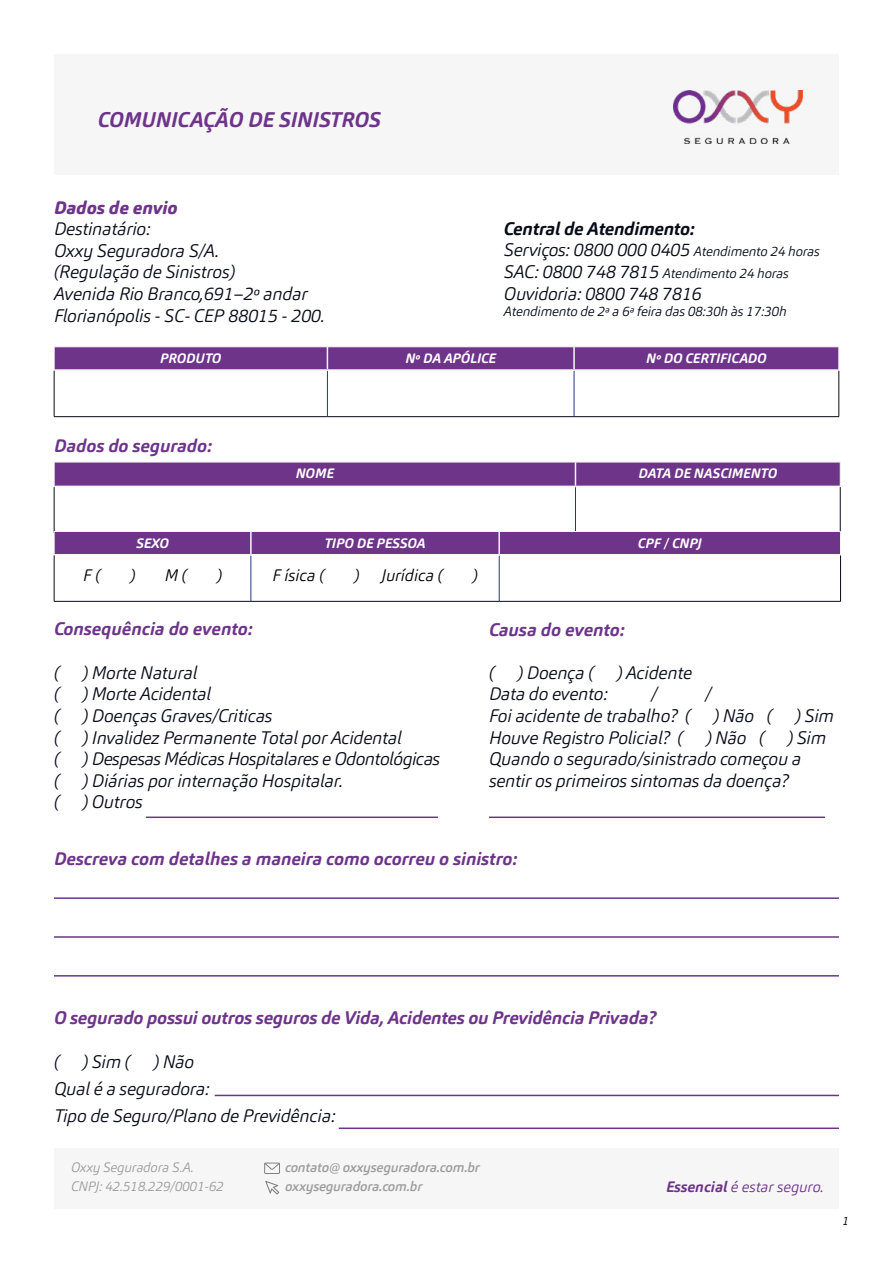
<style>
.page{position:relative;width:893px;height:1263px;background:#fff}
.page>*{position:absolute;margin:0;border:0;box-sizing:border-box;transform-origin:0 0}
.t1{font:italic 700 21px "Carnas";color:#6d348a}
.t2{font:italic 300 18px/21.6px "Carnas";letter-spacing:-.01em;color:#080b18}
.t3{font:italic 700 18px "Carnas";letter-spacing:-.005em;color:#6d348a}
.t4{font:italic 700 18px/21.6px "Carnas";letter-spacing:-.01em;color:#080b18}
.t5{font:italic 800 18px "Carnas";color:#6d348a}
.t6{font:italic 300 16.5px "Carnas";color:#000}
.t7{font:italic 300 15px "Carnas";color:#6d348a}
.t8{font:italic 700 13.5px "Carnas";color:#fff}
.t9{font:italic 300 13.5px "Carnas";letter-spacing:-.01em;color:#080b18}
.t10{font:italic 500 13.5px/19.2px "Carnas";letter-spacing:-.01em;color:#9d9d9c}
.t11{font:italic 300 13.5px/19.2px "Carnas";letter-spacing:-.01em;color:#9d9d9c}
.t12{font:italic 300 12px "Carnas";color:#000}
.s1{font-weight:300}
.s2{font-weight:300;font-size:13.5px}
.s3{font-size:18px}
.s4{font-weight:700}
</style>
<div class="page">
<hr style="left:575px;top:487px;width:1px;height:46px;background:#283583">
<svg style="left:54px;top:462px;width:787px;height:24px;background:#723c8e"></svg>
<hr style="left:54px;top:486px;width:521px;height:1px;background:#f7f6f7">
<hr style="left:575px;top:486px;width:265px;height:1px;background:#f7f6f7">
<hr style="left:54px;top:487px;width:1px;height:46px;background:#080b18">
<hr style="left:840px;top:487px;width:1px;height:46px;background:#080b18">
<div style="left:54px;top:54px;width:785px;height:120px;background:#f7f6f7"></div>
<div style="left:54px;top:1148px;width:785px;height:61px;background:#f7f6f7"></div>
<img style="left:674px;top:90px;width:129px;height:53px">
<hr style="left:146px;top:816px;width:292px;height:2px;background:#6d348a">
<hr style="left:215px;top:1095px;width:624px;height:1px;background:#6d348a">
<hr style="left:339px;top:1127px;width:500px;height:2px;background:#6d348a">
<hr style="left:489px;top:816px;width:336px;height:2px;background:#6d348a">
<hr style="left:54px;top:897px;width:785px;height:2px;background:#6d348a">
<hr style="left:54px;top:936px;width:785px;height:2px;background:#6d348a">
<hr style="left:54px;top:975px;width:785px;height:1px;background:#6d348a">
<hr style="left:327px;top:371px;width:1px;height:45px;background:#283583">
<hr style="left:574px;top:371px;width:1px;height:45px;background:#283583">
<hr style="left:54px;top:346px;width:273px;height:1px;background:#f7f6f7">
<hr style="left:327px;top:346px;width:247px;height:1px;background:#f7f6f7">
<hr style="left:574px;top:346px;width:265px;height:1px;background:#f7f6f7">
<div style="left:54px;top:347px;width:785px;height:22px;background:#6d348a"></div>
<hr style="left:573px;top:347px;width:2px;height:22px;background:#f7f6f7">
<hr style="left:54px;top:369px;width:273px;height:2px;background:#f7f6f7">
<hr style="left:327px;top:369px;width:247px;height:2px;background:#f7f6f7">
<hr style="left:574px;top:369px;width:265px;height:2px;background:#f7f6f7">
<hr style="left:54px;top:371px;width:1px;height:45px;background:#080b18">
<hr style="left:839px;top:371px;width:1px;height:45px;background:#080b18">
<hr style="left:54px;top:416px;width:273px;height:1px;background:#080b18">
<hr style="left:327px;top:416px;width:247px;height:1px;background:#080b18">
<hr style="left:574px;top:416px;width:265px;height:1px;background:#080b18">
<hr style="left:251px;top:555px;width:1px;height:46px;background:#283583">
<hr style="left:499px;top:555px;width:1px;height:46px;background:#283583">
<div style="left:54px;top:531px;width:787px;height:23px;background:#6d348a"></div>
<hr style="left:250px;top:532px;width:2px;height:22px;background:#f7f6f7">
<hr style="left:498px;top:532px;width:2px;height:22px;background:#f7f6f7">
<hr style="left:54px;top:554px;width:197px;height:1px;background:#f7f6f7">
<hr style="left:251px;top:554px;width:248px;height:1px;background:#f7f6f7">
<hr style="left:499px;top:554px;width:342px;height:1px;background:#f7f6f7">
<hr style="left:54px;top:555px;width:1px;height:46px;background:#080b18">
<hr style="left:840px;top:555px;width:1px;height:46px;background:#080b18">
<hr style="left:54px;top:601px;width:197px;height:1px;background:#080b18">
<hr style="left:251px;top:601px;width:248px;height:1px;background:#080b18">
<hr style="left:499px;top:601px;width:342px;height:1px;background:#080b18">
<svg style="left:264px;top:1162px;width:16px;height:12px"></svg>
<svg style="left:265px;top:1181px;width:14px;height:13px"></svg>
<p class="t1" style="left:98px;top:106px;width:285px">COMUNICAÇÃO DE SINISTROS</p>
<p class="t5" style="left:54px;top:196px;width:125px">Dados de envio</p>
<p class="t2" style="left:54px;top:218px;width:272px">Destinatário:<br>Oxxy Seguradora S/A.<br>(Regulação de Sinistros)<br>Avenida Rio Branco,691–2º andar<br>Florianópolis - SC- CEP 88015 - 200.</p>
<p class="t4" style="left:504px;top:218px;width:317px">Central de Atendimento:<br><span class="s1">Serviços: 0800 000 0405</span> <span class="s2">Atendimento 24 horas</span></p>
<p class="t9" style="left:504px;top:265px;width:286px"><span class="s3">SAC: 0800 748 7815</span> Atendimento 24 horas</p>
<p class="t2" style="left:504px;top:282px;width:199px">Ouvidoria: 0800 748 7816</p>
<p class="t9" style="left:504px;top:303px;width:284px">Atendimento de 2ª a 6ª feira das 08:30h às 17:30h</p>
<p class="t8" style="left:160px;top:350px;width:63px">PRODUTO</p>
<p class="t8" style="left:405px;top:350px;width:92px">Nº DA APÓLICE</p>
<p class="t8" style="left:646px;top:350px;width:122px">Nº DO CERTIFICADO</p>
<p class="t3" style="left:54px;top:434px;width:160px">Dados do segurado:</p>
<p class="t8" style="left:296px;top:465px;width:40px">NOME</p>
<p class="t8" style="left:638px;top:465px;width:140px">DATA DE NASCIMENTO</p>
<p class="t8" style="left:136px;top:534px;width:34px">SEXO</p>
<p class="t8" style="left:324px;top:534px;width:103px">TIPO DE PESSOA</p>
<p class="t8" style="left:638px;top:534px;width:65px">CPF / CNPJ</p>
<p class="t6" style="left:83px;top:564px;width:19px">F (</p>
<p class="t6" style="left:130px;top:564px;width:7px">)</p>
<p class="t6" style="left:165px;top:564px;width:24px">M (</p>
<p class="t6" style="left:217px;top:564px;width:7px">)</p>
<p class="t6" style="left:272px;top:564px;width:54px">F ísica (</p>
<p class="t6" style="left:354px;top:564px;width:7px">)</p>
<p class="t6" style="left:381px;top:564px;width:63px">Jurídica (</p>
<p class="t6" style="left:473px;top:564px;width:7px">)</p>
<p class="t3" style="left:54px;top:618px;width:200px">Consequência do evento:</p>
<p class="t2" style="left:54px;top:661px;width:7px">(</p>
<p class="t2" style="left:83px;top:661px;width:116px">) Morte Natural</p>
<p class="t2" style="left:54px;top:683px;width:7px">(</p>
<p class="t2" style="left:83px;top:683px;width:130px">) Morte Acidental</p>
<p class="t2" style="left:54px;top:705px;width:7px">(</p>
<p class="t2" style="left:83px;top:705px;width:191px">) Doenças Graves/Criticas</p>
<p class="t2" style="left:54px;top:726px;width:7px">(</p>
<p class="t2" style="left:83px;top:726px;width:321px">) Invalidez Permanente Total por Acidental</p>
<p class="t2" style="left:54px;top:748px;width:7px">(</p>
<p class="t2" style="left:83px;top:748px;width:359px">) Despesas Médicas Hospitalares e Odontológicas</p>
<p class="t2" style="left:54px;top:769px;width:7px">(</p>
<p class="t2" style="left:83px;top:769px;width:262px">) Diárias por internação Hospitalar.</p>
<p class="t2" style="left:54px;top:791px;width:7px">(</p>
<p class="t2" style="left:83px;top:791px;width:62px">) Outros</p>
<p class="t3" style="left:489px;top:618px;width:137px">Causa do evento:</p>
<p class="t2" style="left:489px;top:661px;width:7px">(</p>
<p class="t2" style="left:518px;top:661px;width:78px">) Doença (</p>
<p class="t2" style="left:617px;top:661px;width:77px">) Acidente</p>
<p class="t2" style="left:489px;top:683px;width:120px">Data do evento:</p>
<p class="t2" style="left:651px;top:683px;width:8px">/</p>
<p class="t2" style="left:705px;top:683px;width:8px">/</p>
<p class="t2" style="left:489px;top:705px;width:203px">Foi acidente de trabalho? (</p>
<p class="t2" style="left:714px;top:705px;width:60px">) Não (</p>
<p class="t2" style="left:795px;top:705px;width:40px">) Sim</p>
<p class="t2" style="left:489px;top:726px;width:196px">Houve Registro Policial? (</p>
<p class="t2" style="left:706px;top:726px;width:60px">) Não (</p>
<p class="t2" style="left:489px;top:726px;width:339px;text-indent:299px">) Sim<br>Quando o segurado/sinistrado começou a sentir os primeiros sintomas da doença?</p>
<p class="t3" style="left:54px;top:847px;width:465px">Descreva com detalhes a maneira como ocorreu o sinistro:</p>
<p class="t3" style="left:54px;top:1006px;width:604px">O segurado possui outros seguros de Vida, Acidentes ou Previdência Privada?</p>
<p class="t2" style="left:54px;top:1050px;width:7px">(</p>
<p class="t2" style="left:83px;top:1050px;width:49px">) Sim (</p>
<p class="t2" style="left:54px;top:1048px;width:283px;line-height:27px;text-indent:99px">) Não<br>Qual é a seguradora:<br>Tipo de Seguro/Plano de Previdência:</p>
<p class="t11" style="left:71px;top:1157px;width:154px">Oxxy Seguradora S.A.<br>CNPJ: 42.518.229/0001-62</p>
<p class="t10" style="left:285px;top:1157px;width:196px">contato@ oxxyseguradora.com.br oxxyseguradora.com.br</p>
<p class="t7" style="left:666px;top:1177px;width:159px"><span class="s4">Essencial</span> é estar seguro.</p>
<p class="t12" style="left:842px;top:1213px;width:8px">1</p>
</div>
